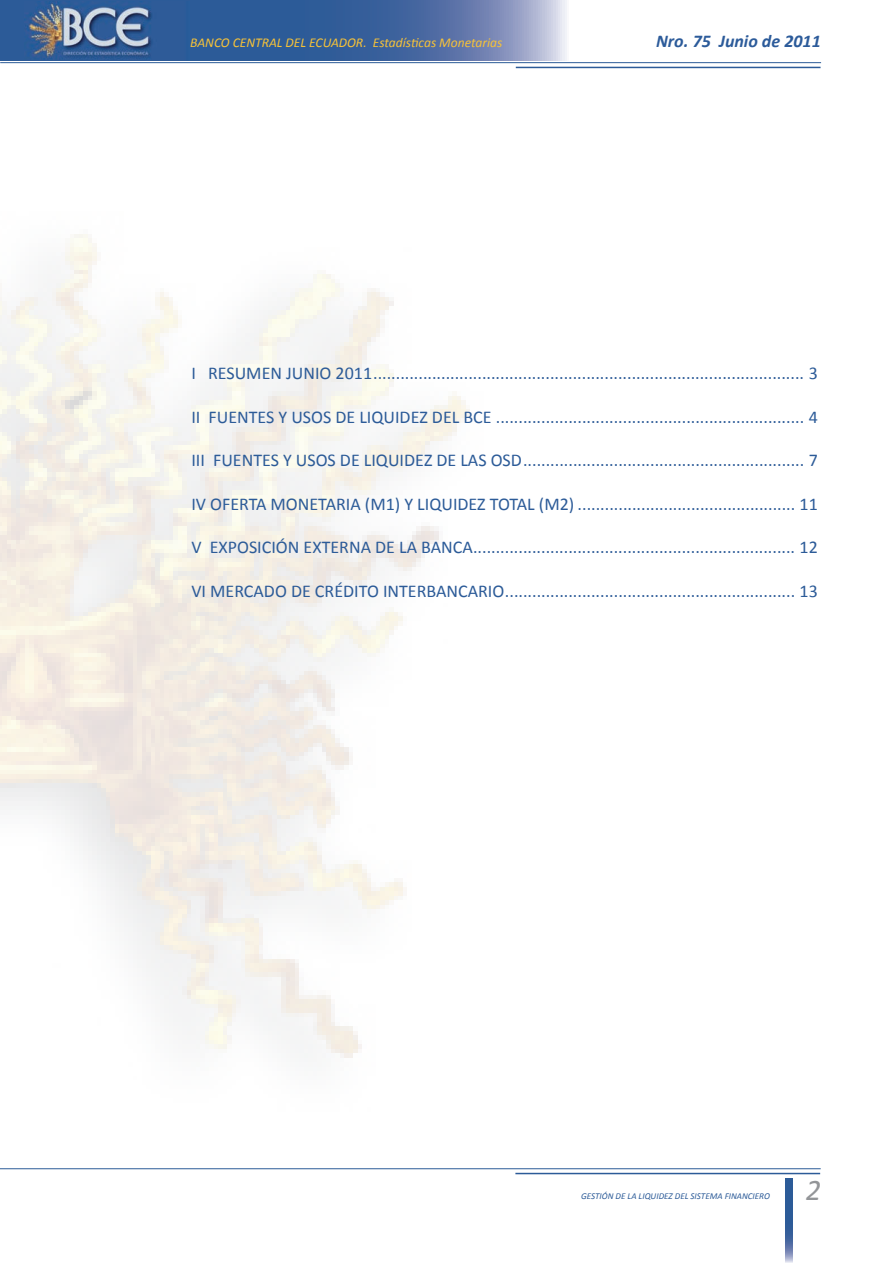
<style>
.page{position:relative;width:893px;height:1263px;background:#fff}
.page>*{position:absolute;margin:0;border:0;box-sizing:border-box;transform-origin:0 0}
.t1{font:18px "Calibri";color:#2c5b98}
.t2{font:italic 700 18px "Calibri";color:#2c5b9a}
.t3{font:italic 13.5px "Calibri";color:#f6c239}
.t4{font:italic 9px "Calibri";color:#2c5b98}
</style>
<div class="page">
<svg style="left:0;top:0;width:567px;height:61px;background:#4f70a6"></svg>
<hr style="left:516px;top:67px;width:304px;height:1px;background:#2c5b98">
<hr style="left:0;top:62px;width:821px;height:1px;background:#2c5b98">
<hr style="left:515px;top:1173px;width:305px;height:1px;background:#2c5b98">
<hr style="left:0;top:1168px;width:821px;height:1px;background:#2c5b98">
<img style="left:24px;top:2px;width:166px;height:58px">
<img style="left:0;top:234px;width:470px;height:824px">
<svg style="left:786px;top:1179px;width:6px;height:84px"></svg>
<p class="t3" style="left:190px;top:34px;width:313px">BANCO CENTRAL DEL ECUADOR. Estadísticas Monetarias</p>
<p class="t2" style="left:656px;top:30px;width:166px">Nro. 75 Junio de 2011</p>
<p class="t1" style="left:191px;top:362px;width:628px">I RESUMEN JUNIO 2011............................................................................................... 3</p>
<p class="t1" style="left:191px;top:405px;width:628px">II FUENTES Y USOS DE LIQUIDEZ DEL BCE .................................................................... 4</p>
<p class="t1" style="left:191px;top:449px;width:628px">III FUENTES Y USOS DE LIQUIDEZ DE LAS OSD.............................................................. 7</p>
<p class="t1" style="left:191px;top:492px;width:628px">IV OFERTA MONETARIA (M1) Y LIQUIDEZ TOTAL (M2) ................................................ 11</p>
<p class="t1" style="left:191px;top:536px;width:628px">V EXPOSICIÓN EXTERNA DE LA BANCA....................................................................... 12</p>
<p class="t1" style="left:191px;top:579px;width:628px">VI MERCADO DE CRÉDITO INTERBANCARIO................................................................ 13</p>
<p class="t4" style="left:581px;top:1190px;width:190px">GESTIÓN DE LA LIQUIDEZ DEL SISTEMA FINANCIERO</p>
</div>
